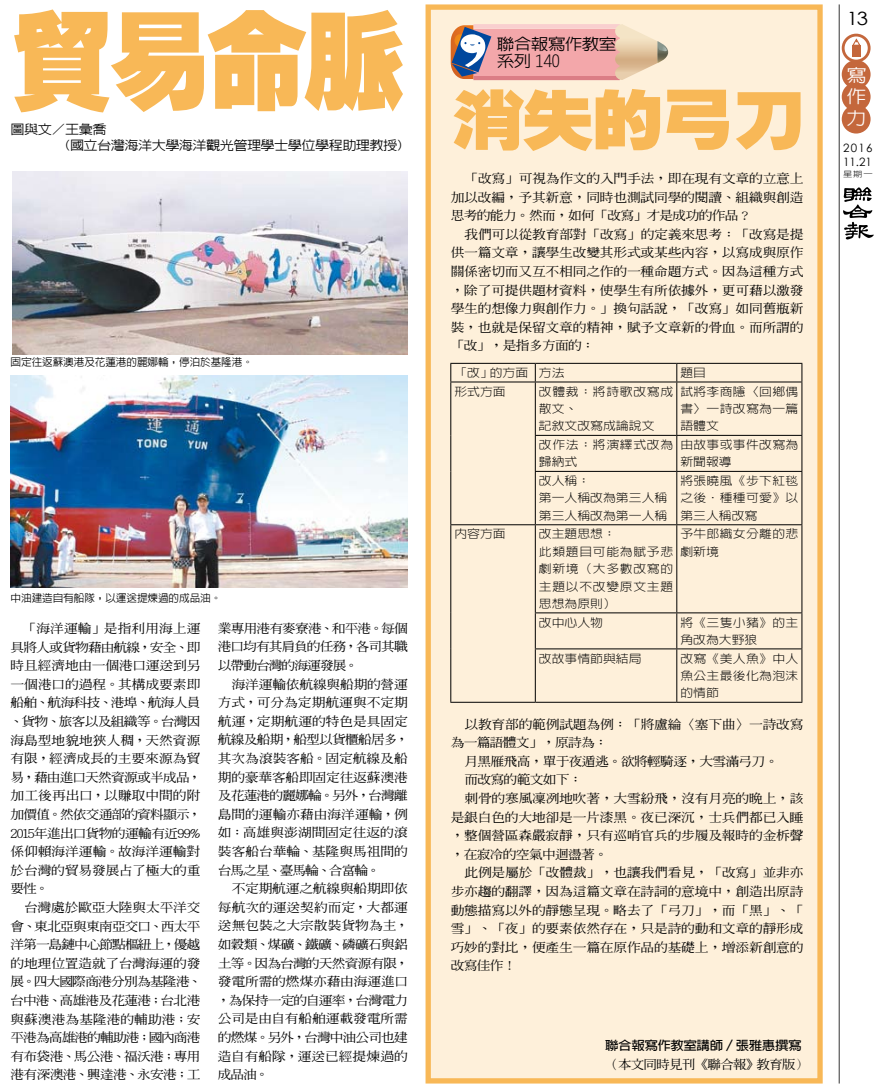
<style>
.page{position:relative;width:883px;height:1088px;background:#fff}
.page>*{position:absolute;margin:0;border:0;box-sizing:border-box;transform-origin:0 0}
.t1{font:900 105.62px "AR Hei B5";color:#f8b857}
.t2{font:900 64px "AR Hei B5";letter-spacing:-.05em;color:#f8b857;scale:1.15 1}
.t3{font:18.38px "Century Gothic";color:#000;scale:1.11 1}
.t4{font:500 17.75px/21.2px "AR Hei B5";color:#fff;text-align:justify;scale:1.13 1}
.t5{font:500 16px/17.8px "AR Hei B5";letter-spacing:-.04em;color:#000;scale:1.11 1}
.t6{font:500 12.75px/16px "AR Hei U30";letter-spacing:-.04em;color:#000;scale:1.11 1}
.t7{font:600 12.38px/18.6px "AR Ming U30";letter-spacing:-.015em;color:#000;text-align:justify;scale:1.11 1}
.t8{font:600 12.38px "AR Ming U30";letter-spacing:-.05em;color:#000;scale:1.11 1}
.t9{font:600 12.38px "AR Ming U30";letter-spacing:-.05em;color:#000;scale:1.09 1}
.t10{font:700 12.38px "AR Hei B5";letter-spacing:-.03em;color:#000;scale:1.09 1}
.t11{font:300 11.5px/17.4px "AR Hei B5";letter-spacing:.025em;color:#000;text-align:justify;scale:1.11 1}
.t12{font:300 11.5px/17.4px "AR Hei B5";color:#000;scale:1.11 1}
.t13{font:300 11.5px/17.4px "AR Hei B5";letter-spacing:.05em;color:#000;scale:1.11 1}
.t14{font:11.5px/13.9px "Century Gothic";letter-spacing:.11em;color:#000}
.t15{font:500 10.62px "AR Hei B5";letter-spacing:-.01em;color:#000}
.t16{font:300 7.75px "AR Hei B5";color:#000;scale:1.2 1}
</style>
<div class="page">
<div style="left:428px;top:7px;width:391px;height:1074px;background:#fef0da"></div>
<div style="left:425px;top:4px;width:397px;height:1079px;border:5px solid #f8b857"></div>
<hr style="left:838px;top:4px;width:1px;height:1079px;background:#000">
<svg style="left:843px;top:187px;width:30px;height:53px"></svg>
<div style="left:841px;top:34px;width:29px;height:28px;border:3px solid #c4673c;border-radius:50%"></div>
<div style="left:842px;top:61px;width:26px;height:26px;background:#c4673c;border-radius:50%"></div>
<div style="left:841px;top:60px;width:29px;height:29px;border:3px solid #c4673c;border-radius:50%"></div>
<div style="left:842px;top:84px;width:26px;height:26px;background:#c4673c;border-radius:50%"></div>
<div style="left:841px;top:82px;width:29px;height:29px;border:3px solid #c4673c;border-radius:50%"></div>
<div style="left:842px;top:106px;width:26px;height:26px;background:#c4673c;border-radius:50%"></div>
<div style="left:841px;top:105px;width:29px;height:29px;border:3px solid #c4673c;border-radius:50%"></div>
<svg style="left:851px;top:37px;width:10px;height:20px"></svg>
<div style="left:473px;top:24px;width:146px;height:5px;background:#f9cfcf"></div>
<div style="left:473px;top:75px;width:146px;height:5px;background:#db7d85"></div>
<div style="left:473px;top:29px;width:146px;height:46px;background:#f3a7aa"></div>
<svg style="left:537px;top:24px;width:131px;height:56px"></svg>
<svg style="left:450px;top:25px;width:59px;height:54px"></svg>
<hr style="left:450px;top:363px;width:85px;height:1px;background:#000">
<svg style="left:450px;top:364px;width:1px;height:17px"></svg>
<hr style="left:535px;top:363px;width:141px;height:1px;background:#000">
<svg style="left:534px;top:364px;width:1px;height:17px"></svg>
<hr style="left:676px;top:363px;width:126px;height:1px;background:#000">
<svg style="left:676px;top:364px;width:1px;height:17px"></svg>
<svg style="left:801px;top:364px;width:1px;height:17px"></svg>
<hr style="left:450px;top:381px;width:85px;height:1px;background:#000">
<hr style="left:450px;top:382px;width:1px;height:53px;background:#000">
<hr style="left:535px;top:381px;width:141px;height:1px;background:#000">
<hr style="left:534px;top:382px;width:1px;height:53px;background:#000">
<hr style="left:676px;top:381px;width:126px;height:1px;background:#000">
<hr style="left:676px;top:382px;width:1px;height:53px;background:#000">
<hr style="left:801px;top:382px;width:1px;height:53px;background:#000">
<hr style="left:450px;top:435px;width:1px;height:36px;background:#000">
<hr style="left:534px;top:435px;width:142px;height:1px;background:#000">
<hr style="left:534px;top:436px;width:1px;height:35px;background:#000">
<hr style="left:676px;top:435px;width:126px;height:1px;background:#000">
<hr style="left:676px;top:436px;width:1px;height:35px;background:#000">
<hr style="left:801px;top:436px;width:1px;height:35px;background:#000">
<hr style="left:450px;top:471px;width:1px;height:53px;background:#000">
<hr style="left:534px;top:471px;width:142px;height:1px;background:#000">
<hr style="left:534px;top:472px;width:1px;height:52px;background:#000">
<hr style="left:676px;top:471px;width:126px;height:1px;background:#000">
<hr style="left:676px;top:472px;width:1px;height:52px;background:#000">
<hr style="left:801px;top:472px;width:1px;height:52px;background:#000">
<hr style="left:450px;top:524px;width:85px;height:1px;background:#000">
<hr style="left:450px;top:525px;width:1px;height:88px;background:#000">
<hr style="left:535px;top:524px;width:141px;height:1px;background:#000">
<hr style="left:534px;top:525px;width:1px;height:87px;background:#000">
<hr style="left:676px;top:524px;width:126px;height:1px;background:#000">
<hr style="left:676px;top:525px;width:1px;height:87px;background:#000">
<hr style="left:801px;top:525px;width:1px;height:87px;background:#000">
<hr style="left:450px;top:613px;width:1px;height:36px;background:#000">
<hr style="left:534px;top:612px;width:142px;height:1px;background:#000">
<hr style="left:534px;top:613px;width:1px;height:35px;background:#000">
<hr style="left:676px;top:612px;width:126px;height:1px;background:#000">
<hr style="left:676px;top:613px;width:1px;height:35px;background:#000">
<hr style="left:801px;top:613px;width:1px;height:35px;background:#000">
<hr style="left:450px;top:649px;width:1px;height:53px;background:#000">
<hr style="left:534px;top:648px;width:142px;height:1px;background:#000">
<hr style="left:534px;top:649px;width:1px;height:53px;background:#000">
<hr style="left:676px;top:648px;width:126px;height:1px;background:#000">
<hr style="left:676px;top:649px;width:1px;height:53px;background:#000">
<hr style="left:801px;top:649px;width:1px;height:53px;background:#000">
<hr style="left:450px;top:702px;width:85px;height:1px;background:#000">
<hr style="left:535px;top:702px;width:141px;height:1px;background:#000">
<hr style="left:676px;top:702px;width:126px;height:1px;background:#000">
<img style="left:12px;top:172px;width:395px;height:183px">
<img style="left:11px;top:375px;width:396px;height:213px">
<h1 class="t1" style="left:11px;top:8px;width:396px">貿易命脈</h1>
<p class="t6" style="left:56px;top:121px;width:321px;text-indent:-46px">圖與文／王彙喬<br>（國立台灣海洋大學海洋觀光管理學士學位學程助理教授）</p>
<p class="t15" style="left:11px;top:356px;width:244px">固定往返蘇澳港及花蓮港的麗娜輪，停泊於基隆港。</p>
<p class="t15" style="left:11px;top:592px;width:212px">中油建造自有船隊，以運送提煉過的成品油。</p>
<p class="t7" style="left:9px;top:619px;width:174px;text-indent:13px">「海洋運輸」是指利用海上運具將人或貨物藉由航線，安全、即時且經濟地由一個港口運送到另一個港口的過程。其構成要素即船舶、航海科技、港埠、航海人員、貨物、旅客以及組織等。台灣因海島型地貌地狹人稠，天然資源有限，經濟成長的主要來源為貿易，藉由進口天然資源或半成品，加工後再出口，以賺取中間的附加價值。然依交通部的資料顯示，2015年進出口貨物的運輸有近99%係仰賴海洋運輸。故海洋運輸對於台灣的貿易發展占了極大的重要性。</p>
<p class="t7" style="left:10px;top:898px;width:174px;text-indent:14px">台灣處於歐亞大陸與太平洋交會、東北亞與東南亞交口、西太平洋第一島鏈中心節點樞紐上，優越的地理位置造就了台灣海運的發展。四大國際商港分別為基隆港、台中港、高雄港及花蓮港；台北港與蘇澳港為基隆港的輔助港；安平港為高雄港的輔助港；國內商港有布袋港、馬公港、福沃港；專用港有深澳港、興達港、永安港；工</p>
<p class="t7" style="left:218px;top:619px;width:173px">業專用港有麥寮港、和平港。每個港口均有其肩負的任務，各司其職以帶動台灣的海運發展。</p>
<p class="t7" style="left:218px;top:675px;width:174px;text-indent:14px">海洋運輸依航線與船期的營運方式，可分為定期航運與不定期航運，定期航運的特色是具固定航線及船期，船型以貨櫃船居多，其次為滾裝客船。固定航線及船期的豪華客船即固定往返蘇澳港及花蓮港的麗娜輪。另外，台灣離島間的運輸亦藉由海洋運輸，例如：高雄與澎湖間固定往返的滾裝客船台華輪、基隆與馬祖間的台馬之星、臺馬輪、合富輪。</p>
<p class="t7" style="left:217px;top:879px;width:175px;text-indent:15px">不定期航運之航線與船期即依每航次的運送契約而定，大都運送無包裝之大宗散裝貨物為主，如穀類、煤礦、鐵礦、磷礦石與鋁土等。因為台灣的天然資源有限，發電所需的燃煤亦藉由海運進口，為保持一定的自運率，台灣電力公司是由自有船舶運載發電所需的燃煤。另外，台灣中油公司也建造自有船隊，運送已經提煉過的成品油。</p>
<p class="t5" style="left:496px;top:35px;width:109px">聯合報寫作教室系列 140</p>
<h2 class="t2" style="left:450px;top:88px;width:309px">消失的弓刀</h2>
<p class="t7" style="left:450px;top:169px;width:319px;text-indent:14px">「改寫」可視為作文的入門手法，即在現有文章的立意上加以改編，予其新意，同時也測試同學的閱讀、組織與創造思考的能力。然而，如何「改寫」才是成功的作品？</p>
<p class="t7" style="left:450px;top:225px;width:319px;text-indent:14px">我們可以從教育部對「改寫」的定義來思考：「改寫是提供一篇文章，讓學生改變其形式或某些內容，以寫成與原作關係密切而又互不相同之作的一種命題方式。因為這種方式，除了可提供題材資料，使學生有所依據外，更可藉以激發學生的想像力與創作力。」換句話說，「改寫」如同舊瓶新裝，也就是保留文章的精神，賦予文章新的骨血。而所謂的「改」，是指多方面的：</p>
<p class="t11" style="left:454px;top:364px;width:101px">「改」的方面 方法</p>
<p class="t11" style="left:680px;top:364px;width:25px">題目</p>
<p class="t11" style="left:454px;top:383px;width:48px">形式方面</p>
<p class="t12" style="left:538px;top:383px;width:122px">改體裁：將詩歌改寫成散文、<br>記敘文改寫成論說文</p>
<p class="t11" style="left:680px;top:383px;width:108px">試將李商隱〈回鄉偶書〉一詩改寫為一篇語體文</p>
<p class="t13" style="left:538px;top:436px;width:122px">改作法：將演繹式改為歸納式</p>
<p class="t11" style="left:680px;top:436px;width:108px">由故事或事件改寫為新聞報導</p>
<p class="t12" style="left:538px;top:472px;width:117px">改人稱：<br>第一人稱改為第三人稱第三人稱改為第一人稱</p>
<p class="t11" style="left:680px;top:472px;width:108px">將張曉風《步下紅毯之後．種種可愛》以第三人稱改寫</p>
<p class="t11" style="left:454px;top:525px;width:48px">內容方面</p>
<p class="t13" style="left:538px;top:525px;width:122px">改主題思想：<br>此類題目可能為賦予悲劇新境（大多數改寫的主題以不改變原文主題思想為原則）</p>
<p class="t11" style="left:680px;top:525px;width:108px">予牛郎織女分離的悲劇新境</p>
<p class="t11" style="left:538px;top:613px;width:59px">改中心人物</p>
<p class="t12" style="left:680px;top:613px;width:108px">將《三隻小豬》的主角改為大野狼</p>
<p class="t12" style="left:538px;top:649px;width:94px">改故事情節與結局</p>
<p class="t11" style="left:680px;top:649px;width:108px">改寫《美人魚》中人魚公主最後化為泡沫的情節</p>
<p class="t7" style="left:464px;top:715px;width:307px">以教育部的範例試題為例：「將盧綸〈塞下曲〉一詩改寫</p>
<p class="t8" style="left:450px;top:736px;width:143px">為一篇語體文」，原詩為：</p>
<p class="t8" style="left:464px;top:755px;width:284px">月黑雁飛高，單于夜遁逃。欲將輕騎逐，大雪滿弓刀。</p>
<p class="t8" style="left:464px;top:773px;width:108px">而改寫的範文如下：</p>
<p class="t7" style="left:464px;top:789px;width:307px">刺骨的寒風凜冽地吹著，大雪紛飛，沒有月亮的晚上，該</p>
<p class="t7" style="left:450px;top:808px;width:319px">是銀白色的大地卻是一片漆黑。夜已深沉，士兵們都已入睡</p>
<p class="t7" style="left:450px;top:826px;width:319px">，整個營區森嚴寂靜，只有巡哨官兵的步履及報時的金柝聲</p>
<p class="t8" style="left:450px;top:848px;width:143px">，在寂冷的空氣中迴盪著。</p>
<p class="t7" style="left:464px;top:863px;width:307px">此例是屬於「改體裁」，也讓我們看見，「改寫」並非亦</p>
<p class="t7" style="left:450px;top:882px;width:319px">步亦趨的翻譯，因為這篇文章在詩詞的意境中，創造出原詩</p>
<p class="t7" style="left:450px;top:901px;width:319px">動態描寫以外的靜態呈現。略去了「弓刀」，而「黑」、「</p>
<p class="t7" style="left:450px;top:919px;width:319px">雪」、「夜」的要素依然存在，只是詩的動和文章的靜形成</p>
<p class="t7" style="left:450px;top:938px;width:319px">巧妙的對比，便產生一篇在原作品的基礎上，增添新創意的</p>
<p class="t7" style="left:450px;top:956px;width:61px">改寫佳作！</p>
<p class="t10" style="left:605px;top:1039px;width:181px">聯合報寫作教室講師／張雅惠撰寫</p>
<p class="t9" style="left:605px;top:1058px;width:188px">（本文同時見刊《聯合報》教育版）</p>
<h3 class="t3" style="left:846px;top:6px;width:20px">13</h3>
<h3 class="t4" style="left:846px;top:65px;width:19px">寫作力</h3>
<p class="t14" style="left:842px;top:141px;width:31px">2016<br>11.21</p>
<p class="t16" style="left:842px;top:171px;width:26px">星期一</p>
</div>
